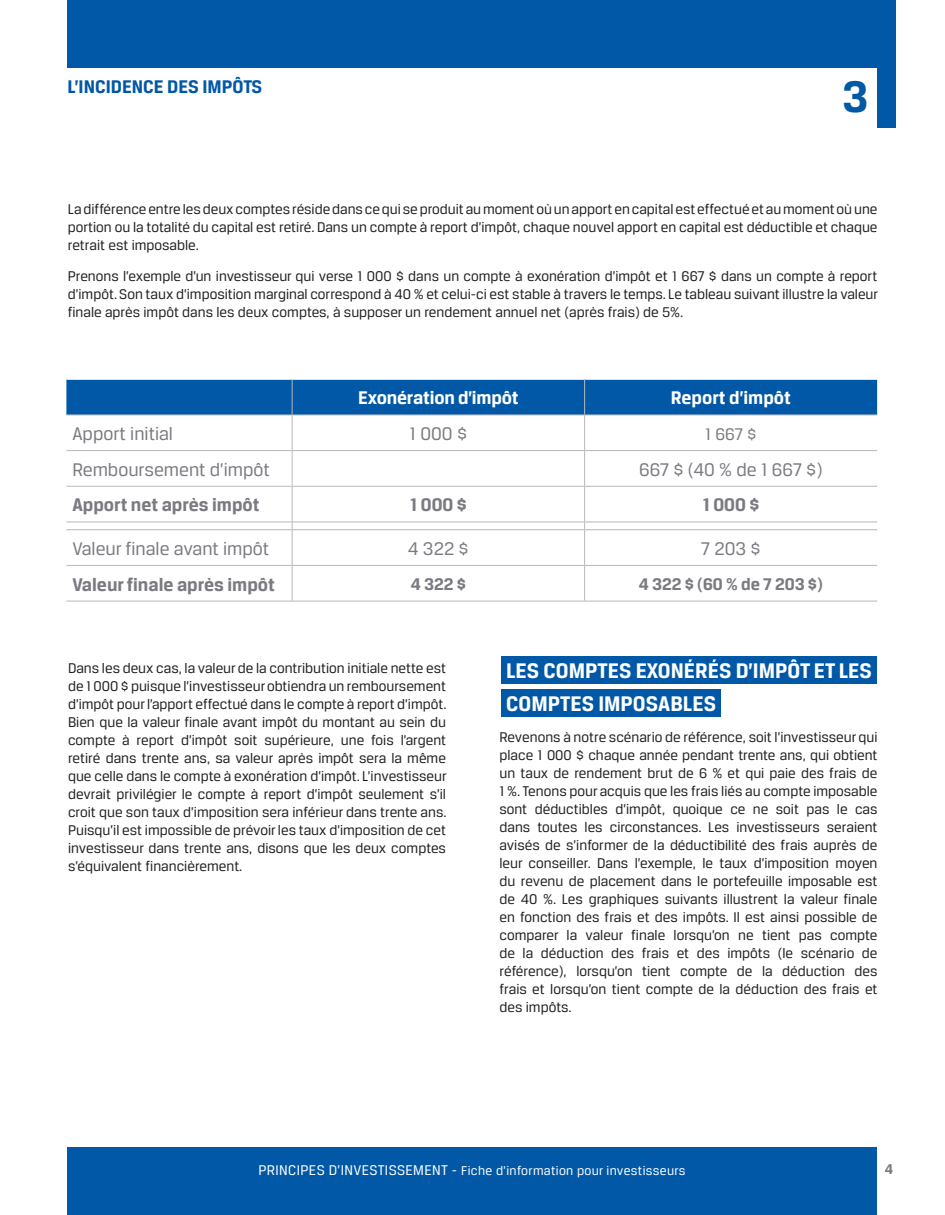
<style>
.page{position:relative;width:945px;height:1215px;background:#fff}
.page>*{position:absolute;margin:0;border:0;box-sizing:border-box;transform-origin:0 0}
.t1{font:700 47.1px "Breuer Text";color:#0158a6}
.t2{font:700 22.5px/32.2px "Breuer Text";color:#fff}
.t3{font:19.5px "Breuer Text";color:#7b7a81}
.t4{font:700 19.5px "Breuer Text";color:#7b7a81}
.t5{font:700 19.5px "Breuer Text";letter-spacing:-.01em;color:#fff}
.t6{font:700 19.5px "Breuer Text";color:#0158a6}
.t7{font:700 18px "Breuer Text";color:#7b7a81}
.t8{font:18px "Breuer Text";color:#7b7a81}
.t9{font:15px/18px "Breuer Text";color:#231f20;text-align:justify}
.t10{font:700 15px "Breuer Text";color:#7b7a81}
.t11{font:13.5px "Breuer Text";letter-spacing:.025em;color:#fff}
.s1{font-size:15px}
</style>
<div class="page">
<div style="left:68px;top:0;width:810px;height:68px;background:#0158a6"></div>
<div style="left:68px;top:1148px;width:810px;height:67px;background:#0158a6"></div>
<div style="left:877px;top:0;width:18px;height:127px;background:#0158a6"></div>
<div style="left:66px;top:380px;width:811px;height:35px;background:#0158a6"></div>
<hr style="left:292px;top:379px;width:1px;height:36px;background:#b6b7bc">
<hr style="left:66px;top:415px;width:226px;height:1px;background:#b6b7bc">
<hr style="left:292px;top:415px;width:1px;height:35px;background:#b6b7bc">
<hr style="left:66px;top:450px;width:226px;height:1px;background:#b6b7bc">
<hr style="left:292px;top:415px;width:293px;height:1px;background:#b6b7bc">
<hr style="left:585px;top:415px;width:292px;height:1px;background:#b6b7bc">
<hr style="left:292px;top:450px;width:293px;height:1px;background:#b6b7bc">
<hr style="left:585px;top:450px;width:292px;height:1px;background:#b6b7bc">
<hr style="left:292px;top:486px;width:293px;height:1px;background:#b6b7bc">
<hr style="left:585px;top:486px;width:292px;height:1px;background:#b6b7bc">
<hr style="left:292px;top:522px;width:293px;height:1px;background:#b6b7bc">
<hr style="left:585px;top:522px;width:292px;height:1px;background:#b6b7bc">
<hr style="left:292px;top:529px;width:293px;height:1px;background:#b6b7bc">
<hr style="left:585px;top:529px;width:292px;height:1px;background:#b6b7bc">
<hr style="left:292px;top:565px;width:293px;height:1px;background:#b6b7bc">
<hr style="left:585px;top:565px;width:292px;height:1px;background:#b6b7bc">
<hr style="left:292px;top:601px;width:293px;height:1px;background:#b6b7bc">
<hr style="left:585px;top:601px;width:292px;height:1px;background:#b6b7bc">
<hr style="left:584px;top:379px;width:1px;height:36px;background:#b6b7bc">
<hr style="left:584px;top:415px;width:1px;height:35px;background:#b6b7bc">
<hr style="left:584px;top:451px;width:1px;height:35px;background:#b6b7bc">
<hr style="left:584px;top:487px;width:1px;height:35px;background:#b6b7bc">
<hr style="left:584px;top:530px;width:1px;height:35px;background:#b6b7bc">
<hr style="left:584px;top:566px;width:1px;height:35px;background:#b6b7bc">
<hr style="left:292px;top:451px;width:1px;height:35px;background:#bbb">
<hr style="left:66px;top:486px;width:226px;height:1px;background:#bbb">
<hr style="left:292px;top:487px;width:1px;height:35px;background:#b6b7bc">
<hr style="left:66px;top:522px;width:226px;height:1px;background:#b6b7bc">
<hr style="left:66px;top:529px;width:226px;height:1px;background:#b6b7bc">
<hr style="left:292px;top:530px;width:1px;height:35px;background:#b6b7bc">
<hr style="left:66px;top:565px;width:226px;height:1px;background:#b6b7bc">
<hr style="left:292px;top:566px;width:1px;height:35px;background:#b6b7bc">
<hr style="left:66px;top:601px;width:226px;height:1px;background:#b6b7bc">
<div style="left:501px;top:657px;width:376px;height:27px;background:#0158a6"></div>
<div style="left:501px;top:689px;width:220px;height:27px;background:#0158a6"></div>
<h3 class="t6" style="left:68px;top:76px;width:196px">L’INCIDENCE DES IMPÔTS</h3>
<h1 class="t1" style="left:842px;top:71px;width:28px">3</h1>
<p class="t9" style="left:68px;top:200px;width:811px">La différence entre les deux comptes réside dans ce qui se produit au moment où un apport en capital est effectué et au moment où une portion ou la totalité du capital est retiré. Dans un compte à report d’impôt, chaque nouvel apport en capital est déductible et chaque retrait est imposable.</p>
<p class="t9" style="left:68px;top:267px;width:812px">Prenons l’exemple d’un investisseur qui verse 1 000 $ dans un compte à exonération d’impôt et 1 667 $ dans un compte à report d’impôt. Son taux d’imposition marginal correspond à 40 % et celui-ci est stable à travers le temps. Le tableau suivant illustre la valeur finale après impôt dans les deux comptes, à supposer un rendement annuel net (après frais) de 5%.</p>
<h3 class="t5" style="left:358px;top:387px;width:162px">Exonération d’impôt</h3>
<h3 class="t5" style="left:671px;top:387px;width:121px">Report d’impôt</h3>
<h3 class="t3" style="left:72px;top:423px;width:102px">Apport initial</h3>
<h3 class="t3" style="left:410px;top:423px;width:59px">1 000 $</h3>
<p class="t8" style="left:705px;top:424px;width:53px">1 667 $</p>
<h3 class="t3" style="left:72px;top:459px;width:199px">Remboursement d’impôt</h3>
<h3 class="t3" style="left:639px;top:459px;width:185px">667 $ (40 % de 1 667 $)</h3>
<h3 class="t4" style="left:72px;top:494px;width:189px">Apport net après impôt</h3>
<h3 class="t4" style="left:410px;top:494px;width:58px">1 000 $</h3>
<h3 class="t4" style="left:702px;top:494px;width:58px">1 000 $</h3>
<h3 class="t3" style="left:72px;top:538px;width:198px">Valeur finale avant impôt</h3>
<h3 class="t3" style="left:408px;top:538px;width:62px">4 322 $</h3>
<h3 class="t3" style="left:701px;top:538px;width:61px">7 203 $</h3>
<h3 class="t4" style="left:72px;top:574px;width:204px">Valeur finale après impôt</h3>
<p class="t7" style="left:411px;top:574px;width:57px">4 322 $</p>
<p class="t7" style="left:639px;top:574px;width:186px">4 322 $ (60 % de 7 203 $)</p>
<p class="t9" style="left:68px;top:659px;width:380px">Dans les deux cas, la valeur de la contribution initiale nette est de 1 000 $ puisque l’investisseur obtiendra un remboursement d’impôt pour l’apport effectué dans le compte à report d’impôt.<br>Bien que la valeur finale avant impôt du montant au sein du compte à report d’impôt soit supérieure, une fois l’argent retiré dans trente ans, sa valeur après impôt sera la même que celle dans le compte à exonération d’impôt. L’investisseur devrait privilégier le compte à report d’impôt seulement s’il croit que son taux d’imposition sera inférieur dans trente ans.<br>Puisqu’il est impossible de prévoir les taux d’imposition de cet investisseur dans trente ans, disons que les deux comptes s’équivalent financièrement.</p>
<h2 class="t2" style="left:506px;top:655px;width:367px">LES COMPTES EXONÉRÉS D’IMPÔT ET LES<br>COMPTES IMPOSABLES</h2>
<p class="t9" style="left:500px;top:728px;width:380px">Revenons à notre scénario de référence, soit l’investisseur qui place 1 000 $ chaque année pendant trente ans, qui obtient un taux de rendement brut de 6 % et qui paie des frais de 1 %. Tenons pour acquis que les frais liés au compte imposable sont déductibles d’impôt, quoique ce ne soit pas le cas dans toutes les circonstances. Les investisseurs seraient avisés de s’informer de la déductibilité des frais auprès de leur conseiller. Dans l’exemple, le taux d’imposition moyen du revenu de placement dans le portefeuille imposable est de 40 %. Les graphiques suivants illustrent la valeur finale en fonction des frais et des impôts. Il est ainsi possible de comparer la valeur finale lorsqu’on ne tient pas compte de la déduction des frais et des impôts (le scénario de référence), lorsqu’on tient compte de la déduction des frais et lorsqu’on tient compte de la déduction des frais et des impôts.</p>
<p class="t11" style="left:258px;top:1164px;width:429px"><span class="s1">PRINCIPES D’INVESTISSEMENT -</span> Fiche d’information pour investisseurs</p>
<p class="t10" style="left:885px;top:1161px;width:10px">4</p>
</div>
